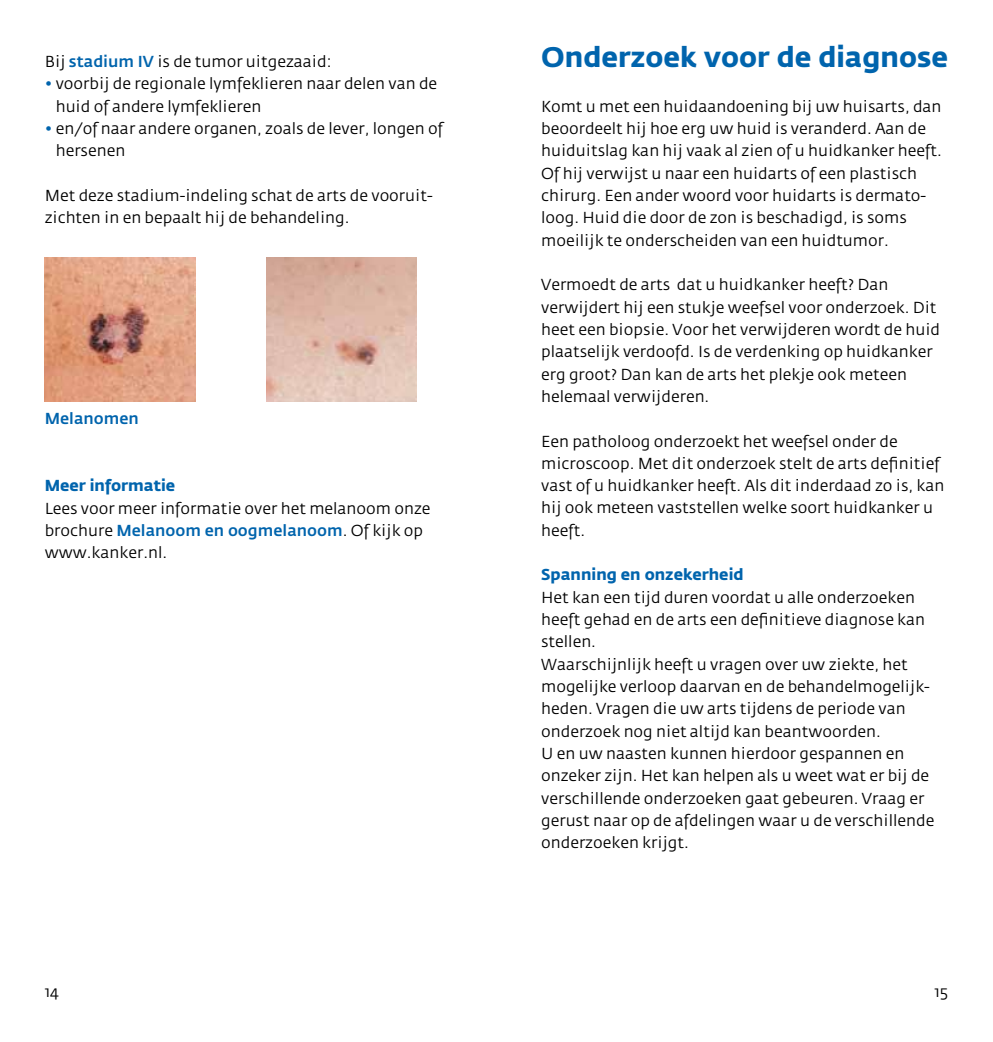
<style>
.page{position:relative;width:993px;height:1042px;background:#fff}
.page>*{position:absolute;margin:0;border:0;box-sizing:border-box;transform-origin:0 0}
.t1{font:700 28px "KWF Fedra Sans";color:#0064ad}
.t2{font:15.75px/22.4px "KWF Fedra Sans";color:#000}
.t3{font:700 15.75px "KWF Fedra Sans";color:#0064ad}
.t4{font:500 15.75px "KWF Fedra Sans";color:#0064ad}
.s1{font-weight:500;color:#0064ad}
.s2{color:#0064ad}
</style>
<div class="page">
<img style="left:45px;top:257px;width:150px;height:145px">
<img style="left:266px;top:257px;width:150px;height:145px">
<p class="t2" style="left:45px;top:51px;width:288px">Bij <span class="s1">stadium IV</span> is de tumor uitgezaaid:</p>
<p class="t2" style="left:56px;top:73px;width:383px;text-indent:-11px"><span class="s2">•</span> voorbij de regionale lymfeklieren naar delen van de huid of andere lymfeklieren</p>
<p class="t2" style="left:56px;top:118px;width:389px;text-indent:-11px"><span class="s2">•</span> en/of naar andere organen, zoals de lever, longen of hersenen</p>
<p class="t2" style="left:45px;top:185px;width:389px">Met deze stadium-indeling schat de arts de vooruit&shy;zichten in en bepaalt hij de behandeling.</p>
<p class="t4" style="left:45px;top:410px;width:96px">Melanomen</p>
<p class="t3" style="left:45px;top:476px;width:132px">Meer informatie</p>
<p class="t2" style="left:45px;top:497px;width:387px">Lees voor meer informatie over het melanoom onze brochure <span class="s1">Melanoom en oogmelanoom</span>. Of kijk op www.kanker.nl.</p>
<h1 class="t1" style="left:541px;top:40px;width:408px">Onderzoek voor de diagnose</h1>
<p class="t2" style="left:541px;top:95px;width:402px">Komt u met een huidaandoening bij uw huisarts, dan beoordeelt hij hoe erg uw huid is veranderd. Aan de huiduitslag kan hij vaak al zien of u huidkanker heeft.<br>Of hij verwijst u naar een huidarts of een plastisch chirurg. Een ander woord voor huidarts is dermato&shy;loog. Huid die door de zon is beschadigd, is soms moeilijk te onderscheiden van een huidtumor.</p>
<p class="t2" style="left:541px;top:274px;width:400px">Vermoedt de arts dat u huidkanker heeft? Dan verwijdert hij een stukje weefsel voor onderzoek. Dit heet een biopsie. Voor het verwijderen wordt de huid plaatselijk verdoofd. Is de verdenking op huidkanker erg groot? Dan kan de arts het plekje ook meteen helemaal verwijderen.</p>
<p class="t2" style="left:541px;top:430px;width:404px">Een patholoog onderzoekt het weefsel onder de microscoop. Met dit onderzoek stelt de arts definitief vast of u huidkanker heeft. Als dit inderdaad zo is, kan hij ook meteen vaststellen welke soort huidkanker u heeft.</p>
<p class="t3" style="left:541px;top:565px;width:204px">Spanning en onzekerheid</p>
<p class="t2" style="left:541px;top:586px;width:394px">Het kan een tijd duren voordat u alle onderzoeken heeft gehad en de arts een definitieve diagnose kan stellen.<br>Waarschijnlijk heeft u vragen over uw ziekte, het mogelijke verloop daarvan en de behandelmogelijk&shy;heden. Vragen die uw arts tijdens de periode van onderzoek nog niet altijd kan beantwoorden.<br>U en uw naasten kunnen hierdoor gespannen en onzeker zijn. Het kan helpen als u weet wat er bij de verschillende onderzoeken gaat gebeuren. Vraag er gerust naar op de afdelingen waar u de verschillende onderzoeken krijgt.</p>
<p class="t2" style="left:45px;top:981px;width:16px">14</p>
<p class="t2" style="left:934px;top:981px;width:15px">15</p>
</div>
